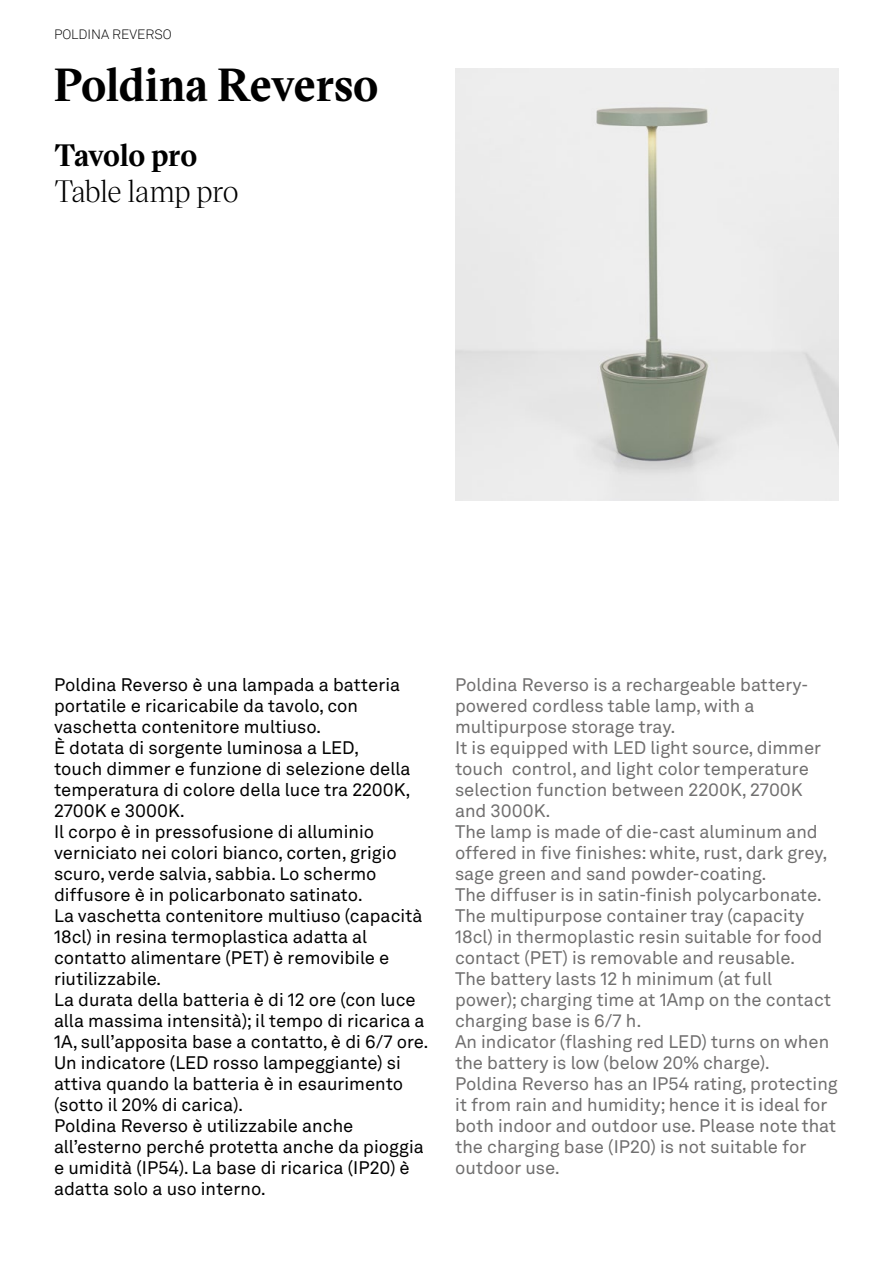
<style>
.page{position:relative;width:893px;height:1263px;background:#fff}
.page>*{position:absolute;margin:0;border:0;box-sizing:border-box;transform-origin:0 0}
.t1{font:700 45px "Victor Serif";letter-spacing:-.005em;color:#000}
.t2{font:30px "Victor Serif";letter-spacing:-.02em;color:#000}
.t3{font:700 30px "Victor Serif";letter-spacing:-.015em;color:#000}
.t4{font:18px/21px "Akkurat LL";color:#000}
.t5{font:18px/21px "Akkurat LL";color:#706f6f}
.t6{font:300 13.5px "Akkurat";color:#000}
</style>
<div class="page">
<img style="left:455px;top:68px;width:384px;height:432px">
<p class="t6" style="left:54px;top:26px;width:119px">POLDINA REVERSO</p>
<h1 class="t1" style="left:54px;top:56px;width:326px">Poldina Reverso</h1>
<h2 class="t3" style="left:54px;top:136px;width:145px">Tavolo pro</h2>
<h2 class="t2" style="left:54px;top:172px;width:186px">Table lamp pro</h2>
<p class="t4" style="left:54px;top:673px;width:376px">Poldina Reverso è una lampada a batteria portatile e ricaricabile da tavolo, con vaschetta contenitore multiuso.<br>È dotata di sorgente luminosa a LED,<br>touch dimmer e funzione di selezione della temperatura di colore della luce tra 2200K, 2700K e 3000K.<br>Il corpo è in pressofusione di alluminio verniciato nei colori bianco, corten, grigio scuro, verde salvia, sabbia. Lo schermo diffusore è in policarbonato satinato.<br>La vaschetta contenitore multiuso (capacità 18cl) in resina termoplastica adatta al contatto alimentare (PET) è removibile e riutilizzabile.<br>La durata della batteria è di 12 ore (con luce alla massima intensità); il tempo di ricarica a 1A, sull’apposita base a contatto, è di 6/7 ore.<br>Un indicatore (LED rosso lampeggiante) si attiva quando la batteria è in esaurimento (sotto il 20% di carica).<br>Poldina Reverso è utilizzabile anche all’esterno perché protetta anche da pioggia e umidità (IP54). La base di ricarica (IP20) è adatta solo a uso interno.</p>
<p class="t5" style="left:455px;top:673px;width:384px">Poldina Reverso is a rechargeable battery&shy;powered cordless table lamp, with a multipurpose storage tray.<br>It is equipped with LED light source, dimmer touch control, and light color temperature selection function between 2200K, 2700K and 3000K.<br>The lamp is made of die-cast aluminum and offered in five finishes: white, rust, dark grey, sage green and sand powder-coating.<br>The diffuser is in satin-finish polycarbonate.<br>The multipurpose container tray (capacity 18cl) in thermoplastic resin suitable for food contact (PET) is removable and reusable.<br>The battery lasts 12 h minimum (at full power); charging time at 1Amp on the contact charging base is 6/7 h.<br>An indicator (flashing red LED) turns on when the battery is low (below 20% charge).<br>Poldina Reverso has an IP54 rating, protecting it from rain and humidity; hence it is ideal for both indoor and outdoor use. Please note that the charging base (IP20) is not suitable for outdoor use.</p>
</div>
